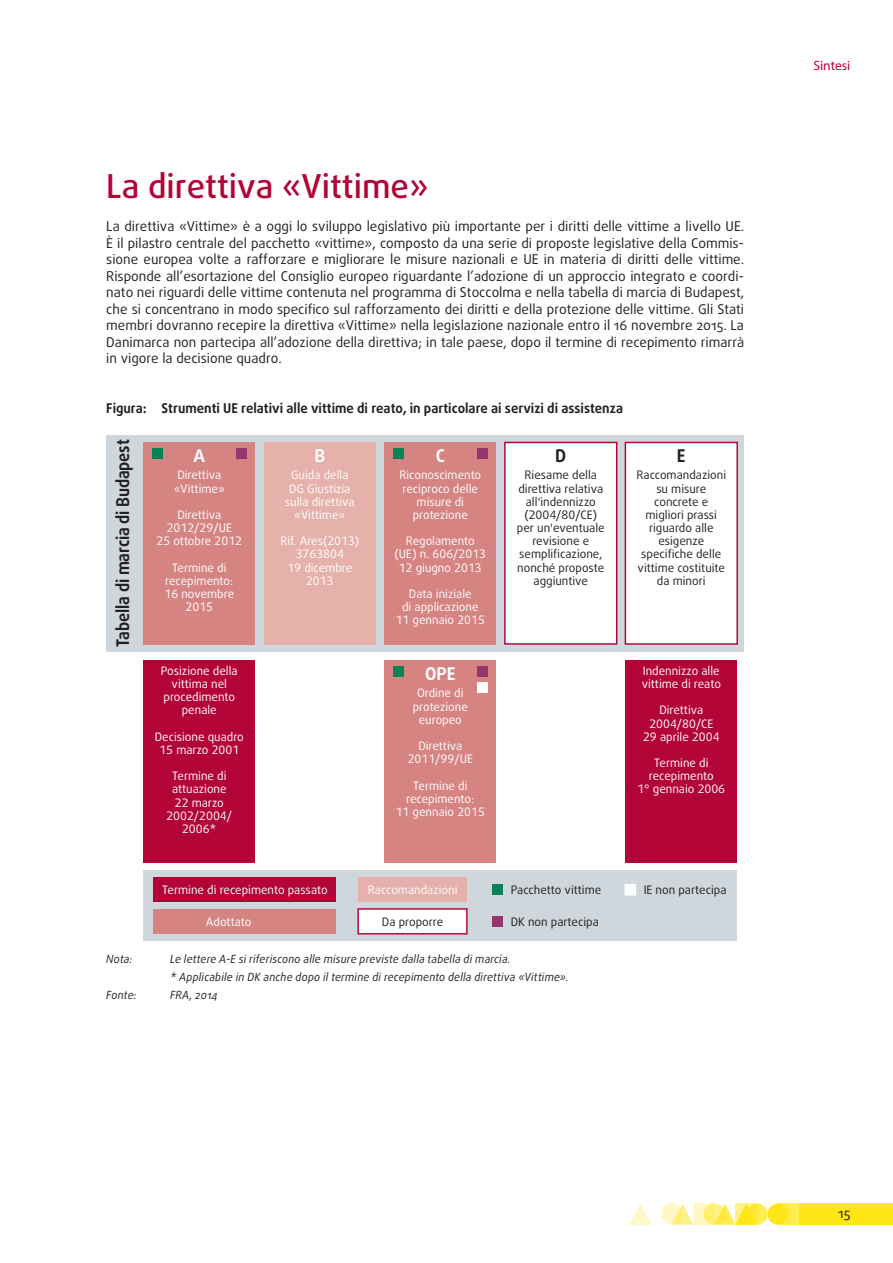
<style>
.page{position:relative;width:893px;height:1263px;background:#fff}
.page>*{position:absolute;margin:0;border:0;box-sizing:border-box;transform-origin:0 0}
.titles_h1{font:500 33px "Daxline Pro";color:#b30437}
.t1{font:700 17.55px "Daxline Pro";letter-spacing:-.01em;color:#231f20;scale:.92 1}
.t2{font:700 17.55px "Daxline Pro";color:#fff}
.t3{font:700 17.55px "Daxline Pro";letter-spacing:-.01em;color:#231f20}
.text_body{font:13.5px/16.5px "Daxline Pro";color:#231f20;text-align:justify}
.directive_figure_tit{font:700 13.5px "Daxline Pro";color:#231f20}
.t4{font:13.5px "Myriad Pro";color:#b30437}
.t5{font:11.7px/13.2px "Daxline Pro";color:#fff;text-align:center}
.t6{font:11.7px/13.2px "Daxline Pro";color:#231f20;text-align:center}
.directive_figure_sou{font:italic 11.25px "Daxline Pro";letter-spacing:.02em;color:#231f20;scale:.95 1}
</style>
<div class="page">
<div style="left:746px;top:1203px;width:21px;height:22px;background:#ffec50;border-radius:50%"></div>
<div style="left:778px;top:1203px;width:21px;height:22px;background:#ffec50"></div>
<div style="left:799px;top:1203px;width:94px;height:22px;background:#ffe616"></div>
<svg style="left:675px;top:1203px;width:18px;height:22px"></svg>
<svg style="left:629px;top:1204px;width:22px;height:21px"></svg>
<div style="left:767px;top:1203px;width:22px;height:22px;background:#ffe616;border-radius:50%"></div>
<svg style="left:718px;top:1203px;width:18px;height:22px"></svg>
<svg style="left:704px;top:1203px;width:21px;height:22px"></svg>
<svg style="left:661px;top:1203px;width:21px;height:22px"></svg>
<svg style="left:736px;top:1203px;width:21px;height:22px"></svg>
<svg style="left:693px;top:1203px;width:21px;height:22px"></svg>
<div style="left:137px;top:435px;width:607px;height:216px;background:#cfd7dc"></div>
<div style="left:106px;top:435px;width:48px;height:216px;background:#cfd7dc"></div>
<div style="left:264px;top:442px;width:112px;height:203px;background:#e5b1aa"></div>
<div style="left:505px;top:442px;width:112px;height:202px;background:#fff"></div>
<div style="left:504px;top:442px;width:113px;height:203px;border:1px solid #b30437"></div>
<div style="left:625px;top:442px;width:112px;height:202px;background:#fff"></div>
<div style="left:625px;top:442px;width:113px;height:203px;border:1px solid #b30437"></div>
<div style="left:143px;top:442px;width:112px;height:203px;background:#d58482"></div>
<div style="left:236px;top:448px;width:11px;height:11px;background:#97356d"></div>
<div style="left:152px;top:448px;width:10px;height:11px;background:#0b8256"></div>
<div style="left:384px;top:442px;width:112px;height:203px;background:#d58482"></div>
<div style="left:477px;top:448px;width:11px;height:11px;background:#97356d"></div>
<div style="left:393px;top:448px;width:10px;height:11px;background:#0b8256"></div>
<div style="left:143px;top:871px;width:594px;height:70px;background:#cfd7dc"></div>
<div style="left:154px;top:877px;width:182px;height:25px;background:#b30437"></div>
<div style="left:154px;top:909px;width:182px;height:25px;background:#d58482"></div>
<div style="left:358px;top:877px;width:109px;height:25px;background:#e5b1aa"></div>
<div style="left:492px;top:884px;width:11px;height:11px;background:#0b8256"></div>
<div style="left:625px;top:884px;width:11px;height:11px;background:#fff"></div>
<div style="left:492px;top:916px;width:11px;height:11px;background:#97356d"></div>
<div style="left:358px;top:909px;width:109px;height:25px;background:#fff"></div>
<div style="left:357px;top:908px;width:111px;height:26px;border:1px solid #b30437"></div>
<div style="left:625px;top:660px;width:112px;height:203px;background:#b30437"></div>
<div style="left:384px;top:660px;width:112px;height:203px;background:#d58482"></div>
<div style="left:477px;top:666px;width:11px;height:11px;background:#97356d"></div>
<div style="left:477px;top:682px;width:11px;height:11px;background:#fff"></div>
<div style="left:393px;top:666px;width:10px;height:11px;background:#0b8256"></div>
<div style="left:143px;top:660px;width:112px;height:203px;background:#b30437"></div>
<p class="titles_h1" style="left:106px;top:165px;width:324px">La direttiva «Vittime»</p>
<p class="text_body" style="left:106px;top:218px;width:639px">La direttiva «Vittime» è a oggi lo sviluppo legislativo più importante per i diritti delle vittime a livello UE.<br>È il pilastro centrale del pacchetto «vittime», composto da una serie di proposte legislative della Commis‑ sione europea volte a rafforzare e migliorare le misure nazionali e UE in materia di diritti delle vittime.<br>Risponde all’esortazione del Consiglio europeo riguardante l’adozione di un approccio integrato e coordi‑ nato nei riguardi delle vittime contenuta nel programma di Stoccolma e nella tabella di marcia di Budapest, che si concentrano in modo specifico sul rafforzamento dei diritti e della protezione delle vittime. Gli Stati membri dovranno recepire la direttiva «Vittime» nella legislazione nazionale entro il 16 novembre 2015. La Danimarca non partecipa all’adozione della direttiva; in tale paese, dopo il termine di recepimento rimarrà in vigore la decisione quadro.</p>
<p class="directive_figure_tit" style="left:106px;top:399px;width:518px">Figura: Strumenti UE relativi alle vittime di reato, in particolare ai servizi di assistenza</p>
<p class="t2" style="left:314px;top:444px;width:12px">B</p>
<p class="t5" style="left:285px;top:469px;width:71px">Guida della<br>DG Giustizia sulla direttiva «Vittime»</p>
<p class="t5" style="left:280px;top:534px;width:80px">Rif. Ares(2013)<br>3763804<br>19 dicembre<br>2013</p>
<p class="t1" style="left:111px;top:647px;width:227px;rotate:-90deg">Tabella di marcia di Budapest</p>
<p class="t2" style="left:193px;top:444px;width:13px">A</p>
<p class="t2" style="left:436px;top:444px;width:11px">C</p>
<p class="t5" style="left:399px;top:469px;width:83px">Riconoscimento reciproco delle misure di protezione</p>
<p class="t5" style="left:394px;top:534px;width:93px">Regolamento (UE) n. 606/2013<br>12 giugno 2013</p>
<p class="t5" style="left:396px;top:587px;width:91px">Data iniziale<br>di applicazione<br>11 gennaio 2015</p>
<p class="t3" style="left:555px;top:444px;width:13px">D</p>
<p class="t6" style="left:517px;top:469px;width:89px">Riesame della direttiva relativa all'indennizzo (2004/80/CE) per un'eventuale revisione e semplificazione, nonché proposte aggiuntive</p>
<p class="t3" style="left:677px;top:444px;width:10px">E</p>
<p class="t6" style="left:636px;top:469px;width:91px">Raccomandazioni su misure concrete e migliori prassi riguardo alle esigenze specifiche delle vittime costituite da minori</p>
<p class="t5" style="left:174px;top:469px;width:53px">Direttiva «Vittime»</p>
<p class="t5" style="left:157px;top:508px;width:87px">Direttiva<br>2012/29/UE<br>25 ottobre 2012</p>
<p class="t5" style="left:164px;top:561px;width:71px">Termine di recepimento:<br>16 novembre<br>2015</p>
<p class="t5" style="left:161px;top:664px;width:78px">Posizione della vittima nel procedimento penale</p>
<p class="t5" style="left:155px;top:730px;width:91px">Decisione quadro<br>15 marzo 2001</p>
<p class="t5" style="left:166px;top:769px;width:67px">Termine di attuazione<br>22 marzo<br>2002/2004/<br>2006*</p>
<p class="t5" style="left:162px;top:883px;width:167px">Termine di recepimento passato</p>
<p class="t5" style="left:206px;top:915px;width:47px">Adottato</p>
<p class="t2" style="left:425px;top:662px;width:32px">OPE</p>
<p class="t5" style="left:413px;top:687px;width:57px">Ordine di protezione europeo</p>
<p class="t5" style="left:408px;top:739px;width:67px">Direttiva<br>2011/99/UE</p>
<p class="t5" style="left:396px;top:779px;width:91px">Termine di recepimento:<br>11 gennaio 2015</p>
<p class="t5" style="left:642px;top:664px;width:81px;text-align:left">Indennizzo alle vittime di reato</p>
<p class="t5" style="left:643px;top:704px;width:78px">Direttiva<br>2004/80/CE<br>29 aprile 2004</p>
<p class="t5" style="left:637px;top:756px;width:89px">Termine di recepimento<br>1° gennaio 2006</p>
<p class="t5" style="left:368px;top:883px;width:91px">Raccomandazioni</p>
<p class="t6" style="left:511px;top:883px;width:92px">Pacchetto vittime</p>
<p class="t6" style="left:644px;top:883px;width:84px">IE non partecipa</p>
<p class="t6" style="left:382px;top:915px;width:63px">Da proporre</p>
<p class="t6" style="left:511px;top:915px;width:90px">DK non partecipa</p>
<p class="directive_figure_sou" style="left:106px;top:951px;width:29px">Nota:</p>
<p class="directive_figure_sou" style="left:170px;top:951px;width:360px">Le lettere A‑E si riferiscono alle misure previste dalla tabella di marcia.</p>
<p class="directive_figure_sou" style="left:170px;top:969px;width:421px">* Applicabile in DK anche dopo il termine di recepimento della direttiva «Vittime».</p>
<p class="directive_figure_sou" style="left:106px;top:987px;width:33px">Fonte:</p>
<p class="directive_figure_sou" style="left:170px;top:987px;width:52px">FRA, 2014</p>
<p class="t4" style="left:813px;top:57px;width:39px">Sintesi</p>
<p class="text_body" style="left:838px;top:1205px;width:14px">15</p>
</div>
